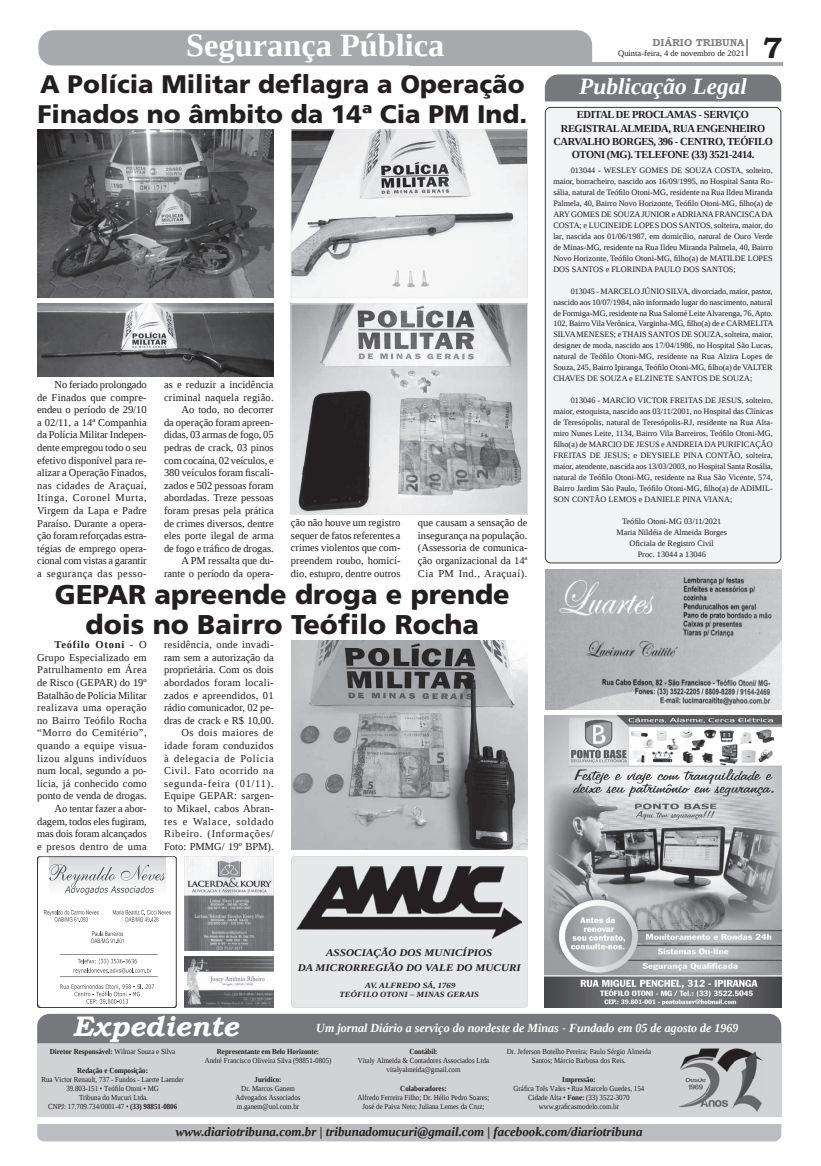
<style>
.page{position:relative;width:821px;height:1166px;background:#fff}
.page>*{position:absolute;margin:0;border:0;box-sizing:border-box;transform-origin:0 0}
.t1{font:700 32.38px "Liberation Serif";color:#fff}
.t2{font:700 29.31px "Bookman Old Style";color:#231f20}
.t3{font:italic 700 28.26px "Bookman Old Style";color:#fff}
.t4{font:900 27.12px/29.8px "Frutiger LT Std";color:#231f20;text-align:center}
.t5{font:900 25.38px "Frutiger LT Std";color:#231f20}
.t6{font:italic 700 23.28px "Liberation Serif";color:#fff}
.t7{font:italic 700 12.95px "Liberation Serif";color:#231f20}
.t8{font:italic 700 12.34px "Liberation Serif";color:#fff}
.t9{font:700 10.76px/13.4px "Liberation Serif";letter-spacing:-.035em;color:#231f20;text-align:center}
.t10{font:10.5px/12.6px "Liberation Serif";color:#231f20;text-align:justify}
.t11{font:10.5px/12.6px "Liberation Serif";letter-spacing:.025em;color:#231f20;text-align:right}
.t12{font:italic 700 10.15px/14.7px "Liberation Serif";color:#231f20;text-align:center;scale:1.1 1}
.t13{font:700 10.06px "Bookman Old Style";color:#808285}
.t14{font:8.4px "Liberation Serif";color:#231f20}
.t15{font:8.22px/10.9px "Liberation Serif";color:#231f20;text-align:justify}
.t16{font:italic 700 7.96px/8.8px "Liberation Serif";color:#231f20;text-align:center;scale:1.1 1}
.t17{font:7.7px/9.2px "Liberation Serif";color:#231f20;text-align:center;scale:.91 1}
.t18{font:700 7.7px "Liberation Serif";color:#231f20;scale:.91 1}
.s1{font-weight:700}
.s2{font-weight:400}
</style>
<div class="page">
<hr style="left:409px;top:62px;width:374px;height:3px;background:#a8a9ad">
<div style="left:38px;top:30px;width:554px;height:35px;background:#a8a9ad"></div>
<svg style="left:747px;top:39px;width:1px;height:17px"></svg>
<div style="left:37px;top:1124px;width:744px;height:17px;background:#bcbdc0"></div>
<div style="left:545px;top:74px;width:236px;height:27px;background:#76787b"></div>
<img style="left:545px;top:569px;width:236px;height:141px">
<svg style="left:37px;top:856px;width:140px;height:152px"></svg>
<svg style="left:184px;top:856px;width:90px;height:94px"></svg>
<img style="left:184px;top:956px;width:90px;height:52px">
<div style="left:291px;top:856px;width:237px;height:151px;background:#e6e7e9"></div>
<img style="left:297px;top:866px;width:225px;height:72px">
<div style="left:37px;top:1043px;width:744px;height:73px;background:#d1d2d4"></div>
<div style="left:37px;top:1014px;width:744px;height:29px;background:#76787b"></div>
<div style="left:545px;top:107px;width:236px;height:456px;background:#f2f3f4"></div>
<img style="left:545px;top:716px;width:236px;height:291px">
<img style="left:678px;top:1049px;width:85px;height:62px">
<img style="left:37px;top:130px;width:237px;height:168px">
<svg style="left:291px;top:129px;width:237px;height:169px;fill:#f0f0f1"></svg>
<svg style="left:291px;top:303px;width:237px;height:212px;background:#ababad"></svg>
<img style="left:37px;top:304px;width:237px;height:72px">
<img style="left:291px;top:641px;width:237px;height:209px">
<h1 class="t1" style="left:186px;top:24px;width:260px">Segurança Pública</h1>
<p class="t13" style="left:653px;top:35px;width:93px">DIÁRIO TRIBUNA</p>
<p class="t14" style="left:618px;top:48px;width:128px">Quinta-feira, 4 de novembro de 2021</p>
<h2 class="t2" style="left:763px;top:27px;width:21px">7</h2>
<h3 class="t5" style="left:40px;top:69px;width:486px">A Polícia Militar deflagra a Operação</h3>
<h3 class="t6" style="left:579px;top:71px;width:169px">Publicação Legal</h3>
<h3 class="t5" style="left:37px;top:99px;width:491px">Finados no âmbito da 14ª Cia PM Ind.</h3>
<h3 class="t9" style="left:553px;top:108px;width:221px">EDITAL DE PROCLAMAS - SERVIÇO REGISTRAL ALMEIDA, RUA ENGENHEIRO CARVALHO BORGES, 396 - CENTRO, TEÓFILO OTONI (MG). TELEFONE (33) 3521-2414.</h3>
<p class="t15" style="left:553px;top:165px;width:221px;text-indent:17px">013044 - WESLEY GOMES DE SOUZA COSTA, solteiro, maior, borracheiro, nascido aos 16/09/1995, no Hospital Santa Ro&shy;sália, natural de Teófilo Otoni-MG, residente na Rua Ildeu Miranda Palmela, 40, Bairro Novo Horizonte, Teófilo Otoni-MG, filho(a) de ARY GOMES DE SOUZA JUNIOR e ADRIANA FRANCISCA DA COSTA; e LUCINEIDE LOPES DOS SANTOS, solteira, maior, do lar, nascida aos 01/06/1987, em domicílio, natural de Ouro Verde de Minas-MG, residente na Rua Ildeu Miranda Palmela, 40, Bairro Novo Horizonte, Teófilo Otoni-MG, filho(a) de MATILDE LOPES DOS SANTOS e FLORINDA PAULO DOS SANTOS;</p>
<p class="t15" style="left:553px;top:285px;width:222px;text-indent:17px">013045 - MARCELO JÚNIO SILVA, divorciado, maior, pastor, nascido aos 10/07/1984, não informado lugar do nascimento, natural de Formiga-MG, residente na Rua Salomé Leite Alvarenga, 76, Apto.<br>102, Bairro Vila Verônica, Varginha-MG, filho(a) de e CARMELITA SILVA MENESES; e THAIS SANTOS DE SOUZA, solteira, maior, designer de moda, nascido aos 17/04/1986, no Hospital São Lucas, natural de Teófilo Otoni-MG, residente na Rua Alzira Lopes de Souza, 245, Bairro Ipiranga, Teófilo Otoni-MG, filho(a) de VALTER CHAVES DE SOUZA e ELZINETE SANTOS DE SOUZA;</p>
<p class="t15" style="left:553px;top:395px;width:221px;text-indent:17px">013046 - MARCIO VICTOR FREITAS DE JESUS, solteiro, maior, estoquista, nascido aos 03/11/2001, no Hospital das Clínicas de Teresópolis, natural de Teresópolis-RJ, residente na Rua Alta&shy;miro Nunes Leite, 1134, Bairro Vila Barreiros, Teófilo Otoni-MG, filho(a) de MARCIO DE JESUS e ANDREIA DA PURIFICAÇÃO FREITAS DE JESUS; e DEYSIELE PINA CONTÃO, solteira, maior, atendente, nascida aos 13/03/2003, no Hospital Santa Rosália, natural de Teófilo Otoni-MG, residente na Rua São Vicente, 574, Bairro Jardim São Paulo, Teófilo Otoni-MG, filho(a) de ADIMIL-SON CONTÃO LEMOS e DANIELE PINA VIANA;</p>
<p class="t15" style="left:616px;top:516px;width:112px;text-align:center">Teófilo Otoni-MG 03/11/2021<br>Maria Nildéia de Almeida Borges<br>Oficiala de Registro Civil<br>Proc. 13044 a 13046</p>
<p class="t10" style="left:37px;top:378px;width:111px;text-indent:17px">No feriado prolongado de Finados que compre&shy;endeu o período de 29/10 a 02/11, a 14ª Companhia da Polícia Militar Indepen&shy;dente empregou todo o seu efetivo disponível para re&shy;alizar a Operação Finados, nas cidades de Araçuaí, Itinga, Coronel Murta, Virgem da Lapa e Padre Paraíso. Durante a opera&shy;ção foram reforçadas estra&shy;tégias de emprego opera&shy;cional com vistas a garantir a segurança das pesso-</p>
<p class="t10" style="left:164px;top:378px;width:111px;text-align:right">as e reduzir a incidência criminal naquela região.<br>Ao todo, no decorrer<br>da operação foram apreen&shy;didas, 03 armas de fogo, 05 pedras de crack, 03 pinos com cocaína, 02 veículos, e<br>380 veículos foram fiscali&shy;zados e 502 pessoas foram abordadas. Treze pessoas foram presas pela prática de crimes diversos, dentre eles porte ilegal de arma de fogo e tráfico de drogas.<br>A PM ressalta que du&shy;rante o período da opera-</p>
<p class="t10" style="left:291px;top:516px;width:111px">ção não houve um registro sequer de fatos referentes a crimes violentos que com&shy;preendem roubo, homicí&shy;dio, estupro, dentre outros</p>
<p class="t10" style="left:418px;top:516px;width:111px">que causam a sensação de insegurança na população. (Assessoria de comunica&shy;ção organizacional da 14ª Cia PM Ind., Araçuaí).</p>
<h3 class="t4" style="left:55px;top:579px;width:456px">GEPAR apreende droga e prende dois no Bairro Teófilo Rocha</h3>
<p class="t10" style="left:37px;top:638px;width:111px;text-align:right"><span class="s1">Teófilo Otoni</span> - O<br>Grupo Especializado em<br>Patrulhamento em Área de Risco (GEPAR) do 19º<br>Batalhão de Polícia Militar realizava uma operação no Bairro Teófilo Rocha “Morro do Cemitério”, quando a equipe visua&shy;lizou alguns indivíduos num local, segundo a po&shy;lícia, já conhecido como ponto de venda de drogas.<br>Ao tentar fazer a abor&shy;dagem, todos eles fugiram, mas dois foram alcançados e presos dentro de uma</p>
<p class="t11" style="left:164px;top:638px;width:111px">residência, onde invadi&shy;ram sem a autorização da proprietária. Com os dois abordados foram locali&shy;zados e apreendidos, 01 rádio comunicador, 02 pe&shy;dras de crack e R$ 10,00.<br>Os dois maiores de idade foram conduzidos à delegacia de Polícia<br>Civil. Fato ocorrido na segunda-feira (01/11).<br>Equipe GEPAR: sargen&shy;to Mikael, cabos Abran&shy;tes e Walace, soldado<br>Ribeiro. (Informações/<br>Foto: PMMG/ 19º BPM).</p>
<p class="t12" style="left:298px;top:945px;width:204px">ASSOCIAÇÃO DOS MUNICÍPIOS<br>DA MICRORREGIÃO DO VALE DO MUCURI</p>
<p class="t16" style="left:340px;top:981px;width:128px">AV. ALFREDO SÁ, 1769<br>TEÓFILO OTONI – MINAS GERAIS</p>
<h3 class="t3" style="left:73px;top:1005px;width:167px">Expediente</h3>
<h3 class="t8" style="left:316px;top:1020px;width:424px">Um jornal Diário a serviço do nordeste de Minas - Fundado em 05 de agosto de 1969</h3>
<p class="t18" style="left:50px;top:1046px;width:139px">Diretor Responsável: <span class="s2">Wilmar Souza e Silva</span></p>
<p class="t18" style="left:77px;top:1065px;width:79px">Redação e Composição:</p>
<p class="t17" style="left:41px;top:1074px;width:158px">Rua Victor Renault, 737 - Fundos - Laerte Laender 39.803-151 • Teófilo Otoni • MG<br>Tribuna do Mucuri Ltda.<br>CNPJ: 17.709.734/0001-47 • <span class="s1">(33) 98851-0806</span></p>
<p class="t17" style="left:507px;top:1047px;width:160px">Dr. Jeferson Botelho Pereira; Paulo Sérgio Almeida<br>Santos; Márcio Barbosa dos Reis.</p>
<p class="t18" style="left:562px;top:1074px;width:38px">Impressão:</p>
<p class="t17" style="left:514px;top:1084px;width:145px">Gráfica Três Vales • Rua Marcelo Guedes, 154<br>Cidade Alta • <span class="s1">Fone:</span> (33) 3522-3070 www.graficasmodelo.com.br</p>
<p class="t18" style="left:409px;top:1046px;width:33px">Contábil:</p>
<p class="t17" style="left:358px;top:1056px;width:146px">Vitaly Almeida &amp; Contadores Associados Ltda vitalyalmeida@gmail.com</p>
<p class="t18" style="left:400px;top:1083px;width:52px">Colaboradores:</p>
<p class="t17" style="left:358px;top:1093px;width:147px">Alfredo Ferreira Filho; Dr. Hélio Pedro Soares;<br>José de Paiva Neto; Juliana Lemes da Cruz;</p>
<p class="t18" style="left:217px;top:1046px;width:114px">Representante em Belo Horizonte:</p>
<p class="t17" style="left:205px;top:1056px;width:141px">André Francisco Oliveira Silva (98851-0805)</p>
<p class="t18" style="left:255px;top:1074px;width:31px">Jurídico:</p>
<p class="t17" style="left:236px;top:1083px;width:73px">Dr. Marcos Ganem<br>Advogados Associados m.ganem@uol.com.br</p>
<h3 class="t7" style="left:176px;top:1123px;width:468px">www.diariotribuna.com.br | tribunadomucuri@gmail.com | facebook.com/diariotribuna</h3>
</div>
